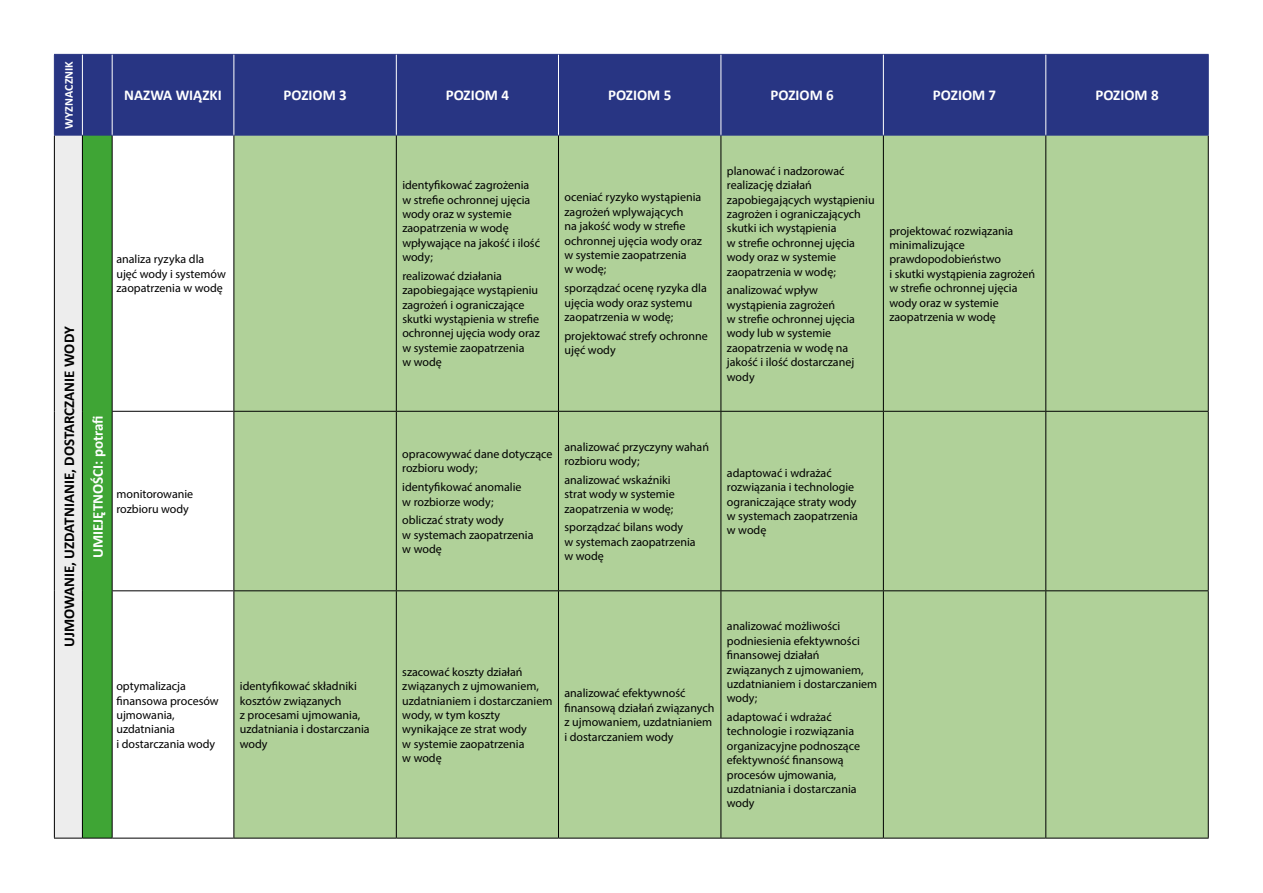
<style>
.page{position:relative;width:1263px;height:893px;background:#fff}
.page>*{position:absolute;margin:0;border:0;box-sizing:border-box;transform-origin:0 0}
.t1{font:700 15px "Calibri";color:#fff}
.t2{font:700 15px "Calibri";color:#000}
.t3{font:12px/14.4px "Myriad Pro";color:#000}
.t4{font:700 12px "Calibri";color:#fff}
</style>
<div class="page">
<div style="left:55px;top:55px;width:1153px;height:80px;background:#283583"></div>
<div style="left:54px;top:135px;width:28px;height:703px;background:#ededed"></div>
<div style="left:82px;top:135px;width:30px;height:703px;background:#3fa535"></div>
<svg style="left:113px;top:410px;width:120px;height:428px"></svg>
<div style="left:234px;top:136px;width:974px;height:702px;background:#b0d199"></div>
<hr style="left:54px;top:136px;width:1px;height:275px;background:#000">
<hr style="left:82px;top:136px;width:1px;height:275px;background:#000">
<hr style="left:112px;top:136px;width:1px;height:275px;background:#000">
<hr style="left:233px;top:136px;width:1px;height:275px;background:#000">
<hr style="left:396px;top:136px;width:1px;height:275px;background:#000">
<hr style="left:558px;top:136px;width:1px;height:275px;background:#000">
<hr style="left:720px;top:136px;width:1px;height:275px;background:#000">
<hr style="left:883px;top:136px;width:1px;height:275px;background:#000">
<hr style="left:1045px;top:136px;width:1px;height:275px;background:#000">
<hr style="left:1208px;top:136px;width:1px;height:275px;background:#000">
<hr style="left:54px;top:411px;width:1px;height:180px;background:#000">
<hr style="left:82px;top:411px;width:1px;height:180px;background:#000">
<hr style="left:112px;top:411px;width:122px;height:1px;background:#000">
<hr style="left:112px;top:412px;width:1px;height:178px;background:#000">
<hr style="left:234px;top:411px;width:162px;height:1px;background:#000">
<hr style="left:233px;top:412px;width:1px;height:178px;background:#000">
<hr style="left:396px;top:411px;width:162px;height:1px;background:#000">
<hr style="left:396px;top:412px;width:1px;height:178px;background:#000">
<hr style="left:558px;top:411px;width:163px;height:1px;background:#000">
<hr style="left:558px;top:412px;width:1px;height:178px;background:#000">
<hr style="left:721px;top:411px;width:162px;height:1px;background:#000">
<hr style="left:720px;top:412px;width:1px;height:178px;background:#000">
<hr style="left:883px;top:411px;width:163px;height:1px;background:#000">
<hr style="left:883px;top:412px;width:1px;height:178px;background:#000">
<hr style="left:1046px;top:411px;width:163px;height:1px;background:#000">
<hr style="left:1045px;top:412px;width:1px;height:178px;background:#000">
<hr style="left:1208px;top:412px;width:1px;height:178px;background:#000">
<hr style="left:54px;top:591px;width:1px;height:247px;background:#000">
<hr style="left:82px;top:591px;width:1px;height:247px;background:#000">
<hr style="left:112px;top:590px;width:122px;height:1px;background:#000">
<hr style="left:112px;top:591px;width:1px;height:247px;background:#000">
<hr style="left:234px;top:590px;width:162px;height:1px;background:#000">
<hr style="left:233px;top:591px;width:1px;height:247px;background:#000">
<hr style="left:396px;top:590px;width:162px;height:1px;background:#000">
<hr style="left:396px;top:591px;width:1px;height:247px;background:#000">
<hr style="left:558px;top:590px;width:163px;height:1px;background:#000">
<hr style="left:558px;top:591px;width:1px;height:247px;background:#000">
<hr style="left:721px;top:590px;width:162px;height:1px;background:#000">
<hr style="left:720px;top:591px;width:1px;height:247px;background:#000">
<hr style="left:883px;top:590px;width:163px;height:1px;background:#000">
<hr style="left:883px;top:591px;width:1px;height:247px;background:#000">
<hr style="left:1046px;top:590px;width:163px;height:1px;background:#000">
<hr style="left:1045px;top:591px;width:1px;height:247px;background:#000">
<hr style="left:1208px;top:591px;width:1px;height:247px;background:#000">
<svg style="left:54px;top:838px;width:28px;height:1px"></svg>
<hr style="left:82px;top:838px;width:30px;height:1px;background:#000">
<hr style="left:112px;top:838px;width:122px;height:1px;background:#000">
<hr style="left:234px;top:838px;width:162px;height:1px;background:#000">
<hr style="left:396px;top:838px;width:162px;height:1px;background:#000">
<hr style="left:558px;top:838px;width:163px;height:1px;background:#000">
<hr style="left:721px;top:838px;width:162px;height:1px;background:#000">
<hr style="left:883px;top:838px;width:163px;height:1px;background:#000">
<hr style="left:1046px;top:838px;width:163px;height:1px;background:#000">
<svg style="left:54px;top:54px;width:28px;height:1px"></svg>
<hr style="left:54px;top:55px;width:1px;height:80px;background:#283583">
<hr style="left:82px;top:54px;width:30px;height:1px;background:#283583">
<hr style="left:112px;top:54px;width:122px;height:1px;background:#283583">
<hr style="left:234px;top:54px;width:162px;height:1px;background:#283583">
<hr style="left:396px;top:54px;width:162px;height:1px;background:#283583">
<hr style="left:558px;top:54px;width:163px;height:1px;background:#283583">
<hr style="left:721px;top:54px;width:162px;height:1px;background:#283583">
<hr style="left:883px;top:54px;width:163px;height:1px;background:#283583">
<hr style="left:1046px;top:54px;width:163px;height:1px;background:#283583">
<hr style="left:1208px;top:55px;width:1px;height:80px;background:#283583">
<svg style="left:54px;top:135px;width:28px;height:1px"></svg>
<hr style="left:82px;top:135px;width:30px;height:1px;background:#283583">
<hr style="left:112px;top:135px;width:122px;height:1px;background:#283583">
<hr style="left:234px;top:135px;width:162px;height:1px;background:#283583">
<hr style="left:396px;top:135px;width:162px;height:1px;background:#283583">
<hr style="left:558px;top:135px;width:163px;height:1px;background:#283583">
<hr style="left:721px;top:135px;width:162px;height:1px;background:#283583">
<hr style="left:883px;top:135px;width:163px;height:1px;background:#283583">
<hr style="left:1046px;top:135px;width:163px;height:1px;background:#283583">
<hr style="left:82px;top:55px;width:1px;height:80px;background:#fff">
<hr style="left:112px;top:55px;width:1px;height:80px;background:#fff">
<hr style="left:233px;top:55px;width:1px;height:80px;background:#fff">
<hr style="left:396px;top:55px;width:1px;height:80px;background:#fff">
<hr style="left:558px;top:55px;width:1px;height:80px;background:#fff">
<hr style="left:720px;top:55px;width:1px;height:80px;background:#fff">
<hr style="left:883px;top:55px;width:1px;height:80px;background:#fff">
<hr style="left:1045px;top:55px;width:1px;height:80px;background:#fff">
<p class="t4" style="left:60px;top:129px;width:69px;rotate:-90deg">WYZNACZNIK</p>
<p class="t1" style="left:124px;top:85px;width:99px">NAZWA WIĄZKI</p>
<p class="t1" style="left:283px;top:85px;width:65px">POZIOM 3</p>
<p class="t1" style="left:446px;top:85px;width:65px">POZIOM 4</p>
<p class="t1" style="left:608px;top:85px;width:65px">POZIOM 5</p>
<p class="t1" style="left:770px;top:85px;width:65px">POZIOM 6</p>
<p class="t1" style="left:933px;top:85px;width:65px">POZIOM 7</p>
<p class="t1" style="left:1095px;top:85px;width:65px">POZIOM 8</p>
<p class="t2" style="left:58px;top:647px;width:322px;rotate:-90deg">UJMOWANIE, UZDATNIANIE, DOSTARCZANIE WODY</p>
<p class="t3" style="left:116px;top:252px;width:111px">analiza ryzyka dla ujęć wody i systemów zaopatrzenia w wodę</p>
<p class="t1" style="left:87px;top:558px;width:144px;rotate:-90deg">UMIEJĘTNOŚCI: potrafi</p>
<p class="t3" style="left:116px;top:487px;width:78px">monitorowanie rozbioru wody</p>
<p class="t3" style="left:116px;top:679px;width:104px">optymalizacja finansowa procesów ujmowania, uzdatniania<br>i dostarczania wody</p>
<p class="t3" style="left:240px;top:679px;width:131px">identyfikować składniki kosztów związanych<br>z procesami ujmowania, uzdatniania i dostarczania wody</p>
<p class="t3" style="left:402px;top:178px;width:139px">identyfikować zagrożenia w strefie ochronnej ujęcia wody oraz w systemie zaopatrzenia w wodę wpływające na jakość i ilość wody;</p>
<p class="t3" style="left:402px;top:268px;width:139px">realizować działania zapobiegające wystąpieniu zagrożeń i ograniczające skutki wystąpienia w strefie ochronnej ujęcia wody oraz w systemie zaopatrzenia<br>w wodę</p>
<p class="t3" style="left:564px;top:190px;width:139px">oceniać ryzyko wystąpienia zagrożeń wplywających<br>na jakość wody w strefie ochronnej ujęcia wody oraz w systemie zaopatrzenia<br>w wodę;</p>
<p class="t3" style="left:564px;top:281px;width:144px">sporządzać ocenę ryzyka dla ujęcia wody oraz systemu zaopatrzenia w wodę;</p>
<p class="t3" style="left:564px;top:328px;width:145px">projektować strefy ochronne ujęć wody</p>
<p class="t3" style="left:727px;top:163px;width:149px">planować i nadzorować realizację działań zapobiegających wystąpieniu zagrożen i ograniczających skutki ich wystąpienia<br>w strefie ochronnej ujęcia wody oraz w systemie zaopatrzenia w wodę;</p>
<p class="t3" style="left:727px;top:283px;width:130px">analizować wpływ wystąpienia zagrożeń<br>w strefie ochronnej ujęcia wody lub w systemie zaopatrzenia w wodę na jakość i ilość dostarczanej wody</p>
<p class="t3" style="left:889px;top:223px;width:147px">projektować rozwiązania minimalizujące prawdopodobieństwo<br>i skutki wystąpienia zagrożeń w strefie ochronnej ujęcia wody oraz w systemie zaopatrzenia w wodę</p>
<p class="t3" style="left:402px;top:447px;width:152px">opracowywać dane dotyczące rozbioru wody;</p>
<p class="t3" style="left:402px;top:480px;width:121px">identyfikować anomalie w rozbiorze wody;</p>
<p class="t3" style="left:402px;top:513px;width:133px">obliczać straty wody<br>w systemach zaopatrzenia w wodę</p>
<p class="t3" style="left:564px;top:439px;width:146px">analizować przyczyny wahań rozbioru wody;</p>
<p class="t3" style="left:564px;top:472px;width:112px">analizować wskaźniki strat wody w systemie zaopatrzenia w wodę;</p>
<p class="t3" style="left:564px;top:520px;width:133px">sporządzać bilans wody<br>w systemach zaopatrzenia w wodę</p>
<p class="t3" style="left:727px;top:465px;width:133px">adaptować i wdrażać rozwiązania i technologie ograniczające straty wody w systemach zaopatrzenia w wodę</p>
<p class="t3" style="left:402px;top:664px;width:152px">szacować koszty działań związanych z ujmowaniem, uzdatnianiem i dostarczaniem wody, w tym koszty wynikające ze strat wody<br>w systemie zaopatrzenia<br>w wodę</p>
<p class="t3" style="left:564px;top:686px;width:151px">analizować efektywność finansową działań związanych z ujmowaniem, uzdatnianiem i dostarczaniem wody</p>
<p class="t3" style="left:727px;top:619px;width:152px">analizować możliwości podniesienia efektywności finansowej działań związanych z ujmowaniem, uzdatnianiem i dostarczaniem wody;</p>
<p class="t3" style="left:727px;top:710px;width:135px">adaptować i wdrażać technologie i rozwiązania organizacyjne podnoszące efektywność finansową procesów ujmowania, uzdatniania i dostarczania wody</p>
</div>
